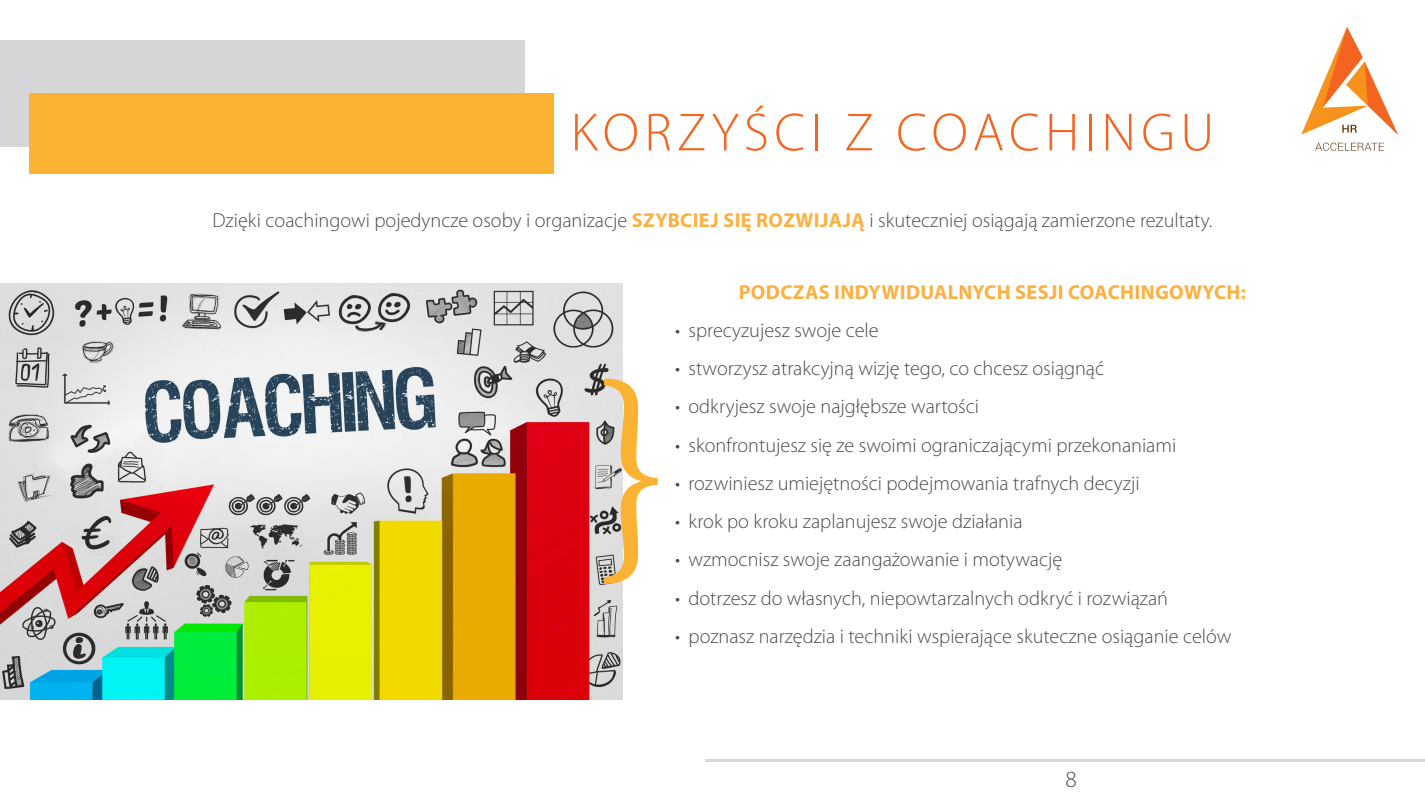
<style>
.page{position:relative;width:1425px;height:810px;background:#fff}
.page>*{position:absolute;margin:0;border:0;box-sizing:border-box;transform-origin:0 0}
.t1{font:234px "Minion Pro";color:#fcb333}
.t2{font:300 54px "Myriad Pro";letter-spacing:.1em;color:#f26621}
.t3{font:300 23.25px "Myriad Pro";color:#4b4c4b}
.t4{font:300 20.25px "Myriad Pro";color:#4b4c4b}
.t5{font:700 20.25px "Myriad Pro";letter-spacing:.02em;color:#fbb042}
.s1{font-weight:700;color:#fbb042}
</style>
<div class="page">
<svg style="left:1301px;top:27px;width:97px;height:108px"></svg>
<svg style="left:1315px;top:143px;width:69px;height:8px"></svg>
<hr style="left:706px;top:759px;width:719px;height:2px;background:#d7d7d8">
<img style="left:0;top:284px;width:623px;height:415px">
<div style="left:0;top:40px;width:524px;height:107px;background:#d6d6d9"></div>
<div style="left:29px;top:93px;width:525px;height:81px;background:#fcb333"></div>
<h2 class="t2" style="left:571px;top:103px;width:645px">KORZYŚCI Z COACHINGU</h2>
<p class="t4" style="left:213px;top:209px;width:1001px">Dzięki coachingowi pojedyncze osoby i organizacje <span class="s1">SZYBCIEJ SIĘ ROZWIJAJĄ</span> i skuteczniej osiągają zamierzone rezultaty.</p>
<h1 class="t1" style="left:591px;top:313px;width:83px">}</h1>
<p class="t5" style="left:739px;top:279px;width:509px">PODCZAS INDYWIDUALNYCH SESJI COACHINGOWYCH:</p>
<p class="t4" style="left:675px;top:319px;width:205px">• sprecyzujesz swoje cele</p>
<p class="t4" style="left:675px;top:357px;width:431px">• stworzysz atrakcyjną wizję tego, co chcesz osiągnąć</p>
<p class="t4" style="left:675px;top:396px;width:306px">• odkryjesz swoje najgłębsze wartości</p>
<p class="t4" style="left:675px;top:434px;width:503px">• skonfrontujesz się ze swoimi ograniczającymi przekonaniami</p>
<p class="t4" style="left:675px;top:472px;width:466px">• rozwiniesz umiejętności podejmowania trafnych decyzji</p>
<p class="t4" style="left:675px;top:510px;width:349px">• krok po kroku zaplanujesz swoje działania</p>
<p class="t4" style="left:675px;top:549px;width:389px">• wzmocnisz swoje zaangażowanie i motywację</p>
<p class="t4" style="left:675px;top:587px;width:495px">• dotrzesz do własnych, niepowtarzalnych odkryć i rozwiązań</p>
<p class="t4" style="left:675px;top:625px;width:558px">• poznasz narzędzia i techniki wspierające skuteczne osiąganie celów</p>
<p class="t3" style="left:1065px;top:767px;width:13px">8</p>
</div>
